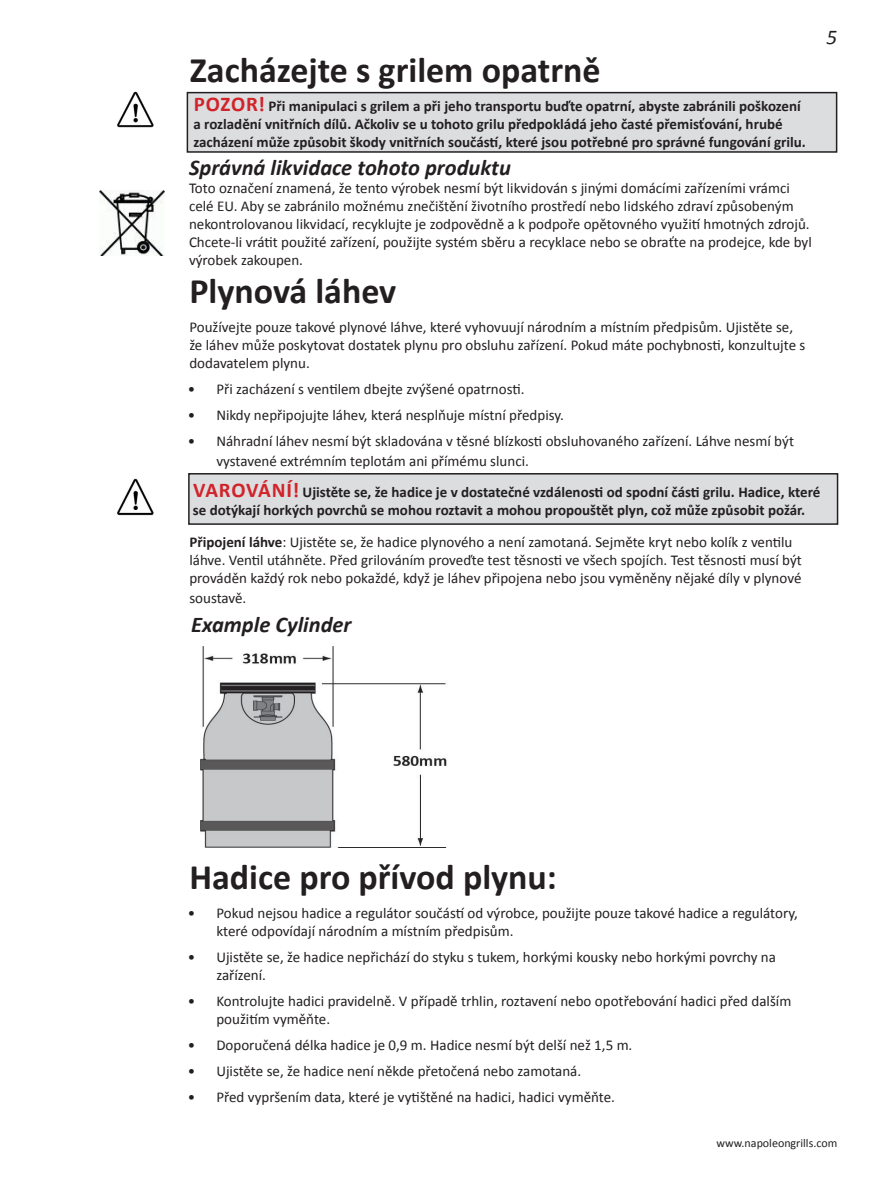
<style>
.page{position:relative;width:891px;height:1188px;background:#fff}
.page>*{position:absolute;margin:0;border:0;box-sizing:border-box;transform-origin:0 0}
.t1{font:700 36px "Calibri";color:#231f20}
.t2{font:italic 700 22.5px "Calibri";color:#231f20}
.t3{font:700 21px "Calibri";color:#d1232a}
.t4{font:italic 21px "Calibri";color:#231f20}
.t5{font:15px/18px "Calibri";color:#231f20}
.t6{font:700 15px/18px "Calibri";color:#231f20}
.t7{font:12px "Calibri";color:#231f20}
.s1{font-size:21px;color:#d1232a}
.s2{font-weight:700}
</style>
<div class="page">
<div style="left:189px;top:474px;width:649px;height:50px;background:#dcdddf"></div>
<div style="left:188px;top:473px;width:650px;height:52px;border:2px solid #231f20"></div>
<div style="left:187px;top:93px;width:650px;height:59px;background:#dcdddf"></div>
<div style="left:187px;top:92px;width:650px;height:61px;border:2px solid #231f20"></div>
<img style="left:117px;top:91px;width:37px;height:36px">
<img style="left:100px;top:191px;width:65px;height:64px">
<img style="left:117px;top:478px;width:37px;height:38px">
<img style="left:201px;top:646px;width:246px;height:201px">
<h1 class="t1" style="left:190px;top:47px;width:412px">Zacházejte s grilem opatrně</h1>
<p class="t6" style="left:193px;top:97px;width:614px"><span class="s1">POZOR!</span> Při manipulaci s grilem a při jeho transportu buďte opatrní, abyste zabránili poškození a rozladění vnitřních dílů. Ačkoliv se u tohoto grilu předpokládá jeho časté přemisťování, hrubé zacházení může způsobit škody vnitřních součástí, které jsou potřebné pro správné fungování grilu.</p>
<h2 class="t2" style="left:189px;top:153px;width:323px">Správná likvidace tohoto produktu</h2>
<p class="t5" style="left:189px;top:179px;width:624px">Toto označení znamená, že tento výrobek nesmí být likvidován s jinými domácími zařízeními vrámci celé EU. Aby se zabránilo možnému znečištění životního prostředí nebo lidského zdraví způsobeným nekontrolovanou likvidací, recyklujte je zodpovědně a k podpoře opětovného využití hmotných zdrojů.<br>Chcete-li vrátit použité zařízení, použijte systém sběru a recyklace nebo se obraťte na prodejce, kde byl výrobek zakoupen.</p>
<h3 class="t4" style="left:826px;top:22px;width:12px">5</h3>
<h1 class="t1" style="left:189px;top:268px;width:208px">Plynová láhev</h1>
<p class="t5" style="left:189px;top:318px;width:618px">Používejte pouze takové plynové láhve, které vyhovuují národním a místním předpisům. Ujistěte se, že láhev může poskytovat dostatek plynu pro obsluhu zařízení. Pokud máte pochybnosti, konzultujte s dodavatelem plynu.</p>
<p class="t5" style="left:188px;top:380px;width:338px">• Při zacházení s ventilem dbejte zvýšené opatrnosti.</p>
<p class="t5" style="left:188px;top:406px;width:378px">• Nikdy nepřipojujte láhev, která nesplňuje místní předpisy.</p>
<p class="t5" style="left:216px;top:431px;width:579px;line-height:19.8px;text-indent:-28px">• Náhradní láhev nesmí být skladována v těsné blízkosti obsluhovaného zařízení. Láhve nesmí být vystavené extrémním teplotám ani přímému slunci.</p>
<h3 class="t3" style="left:193px;top:477px;width:26px">Varování</h3>
<p class="t6" style="left:193px;top:483px;width:629px;text-indent:100px"><span class="s1">!</span> Ujistěte se, že hadice je v dostatečné vzdálenosti od spodní části grilu. Hadice, které se dotýkají horkých povrchů se mohou roztavit a mohou propouštět plyn, což může způsobit požár.</p>
<p class="t5" style="left:189px;top:533px;width:614px"><span class="s2">Připojení láhve</span>: Ujistěte se, že hadice plynového a není zamotaná. Sejměte kryt nebo kolík z ventilu láhve. Ventil utáhněte. Před grilováním proveďte test těsnosti ve všech spojích. Test těsnosti musí být prováděn každý rok nebo pokaždé, když je láhev připojena nebo jsou vyměněny nějaké díly v plynové</p>
<p class="t5" style="left:189px;top:589px;width:59px">soustavě.</p>
<h2 class="t2" style="left:191px;top:610px;width:162px">Example Cylinder</h2>
<h1 class="t1" style="left:189px;top:854px;width:369px">Hadice pro přívod plynu:</h1>
<p class="t5" style="left:216px;top:904px;width:583px;text-indent:-28px">• Pokud nejsou hadice a regulátor součástí od výrobce, použijte pouze takové hadice a regulátory, které odpovídají národním a místním předpisům.</p>
<p class="t5" style="left:216px;top:948px;width:561px;text-indent:-28px">• Ujistěte se, že hadice nepřichází do styku s tukem, horkými kousky nebo horkými povrchy na zařízení.</p>
<p class="t5" style="left:216px;top:992px;width:576px;text-indent:-28px">• Kontrolujte hadici pravidelně. V případě trhlin, roztavení nebo opotřebování hadici před dalším použitím vyměňte.</p>
<p class="t5" style="left:188px;top:1036px;width:446px">• Doporučená délka hadice je 0,9 m. Hadice nesmí být delší než 1,5 m.</p>
<p class="t5" style="left:188px;top:1062px;width:395px">• Ujistěte se, že hadice není někde přetočená nebo zamotaná.</p>
<p class="t5" style="left:188px;top:1088px;width:429px">• Před vypršením data, které je vytištěné na hadici, hadici vyměňte.</p>
<p class="t7" style="left:717px;top:1136px;width:122px">www.napoleongrills.com</p>
</div>
